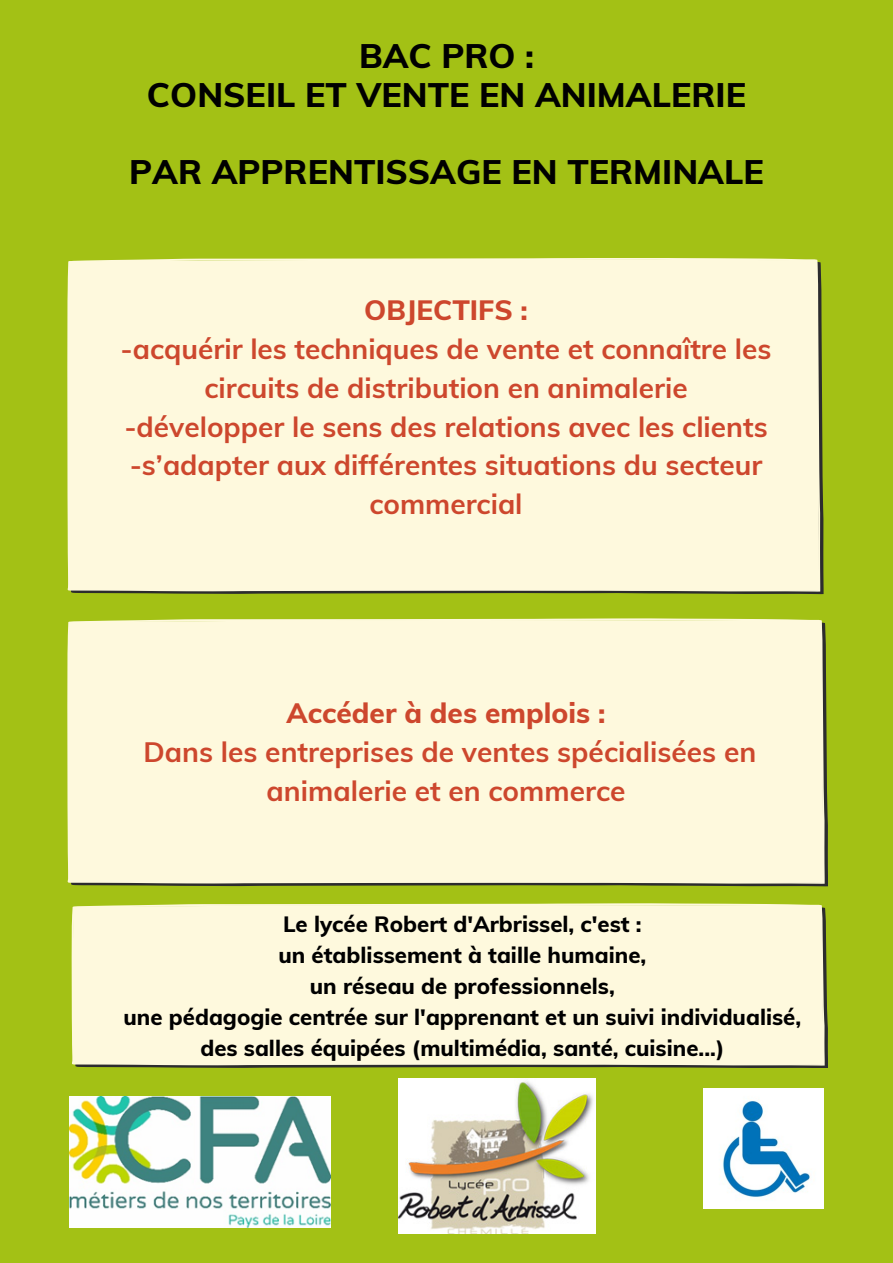
<style>
.page{position:relative;width:893px;height:1263px;background:#a3c115}
.page>*{position:absolute;margin:0;border:0;box-sizing:border-box;transform-origin:0 0}
.t1{font:800 34.05px "Muli";color:#000}
.t2{font:700 28.05px "Muli";color:#cd472d}
.t3{font:800 28.05px "Muli";color:#cd472d}
.t4{font:700 27.97px/38.8px "Muli";color:#cd472d;text-align:center}
.t5{font:800 27.97px "Muli";color:#cd472d}
.t6{font:800 22.12px "Muli";color:#000}
</style>
<div class="page">
<div style="left:72px;top:903px;width:753px;height:163px;background:#fef9dd"></div>
<div style="left:67px;top:618px;width:758px;height:266px;background:#fef9dd"></div>
<div style="left:67px;top:258px;width:753px;height:334px;background:#fef9dd"></div>
<img style="left:398px;top:1078px;width:197px;height:155px">
<img style="left:703px;top:1088px;width:120px;height:120px">
<img style="left:69px;top:1096px;width:261px;height:132px">
<p class="t1" style="left:359px;top:33px;width:177px">BAC PRO :</p>
<p class="t1" style="left:147px;top:72px;width:601px">CONSEIL ET VENTE EN ANIMALERIE</p>
<p class="t1" style="left:129px;top:150px;width:636px">PAR APPRENTISSAGE EN TERMINALE</p>
<p class="t5" style="left:364px;top:292px;width:165px">OBJECTIFS :</p>
<p class="t4" style="left:121px;top:329px;width:652px">-acquérir les techniques de vente et connaître les circuits de distribution en animalerie</p>
<p class="t4" style="left:124px;top:407px;width:645px">-développer le sens des relations avec les clients</p>
<p class="t4" style="left:130px;top:445px;width:634px">-s’adapter aux différentes situations du secteur commercial</p>
<p class="t3" style="left:287px;top:695px;width:320px">Accéder à des emplois :</p>
<p class="t2" style="left:143px;top:734px;width:614px">Dans les entreprises de ventes spécialisées en</p>
<p class="t2" style="left:266px;top:773px;width:360px">animalerie et en commerce</p>
<p class="t6" style="left:283px;top:910px;width:360px">Le lycée Robert d'Arbrissel, c'est :</p>
<p class="t6" style="left:278px;top:941px;width:369px">un établissement à taille humaine,</p>
<p class="t6" style="left:310px;top:972px;width:306px">un réseau de professionnels,</p>
<p class="t6" style="left:123px;top:1002px;width:679px">une pédagogie centrée sur l'apprenant et un suivi individualisé,</p>
<p class="t6" style="left:200px;top:1033px;width:525px">des salles équipées (multimédia, santé, cuisine...)</p>
</div>
